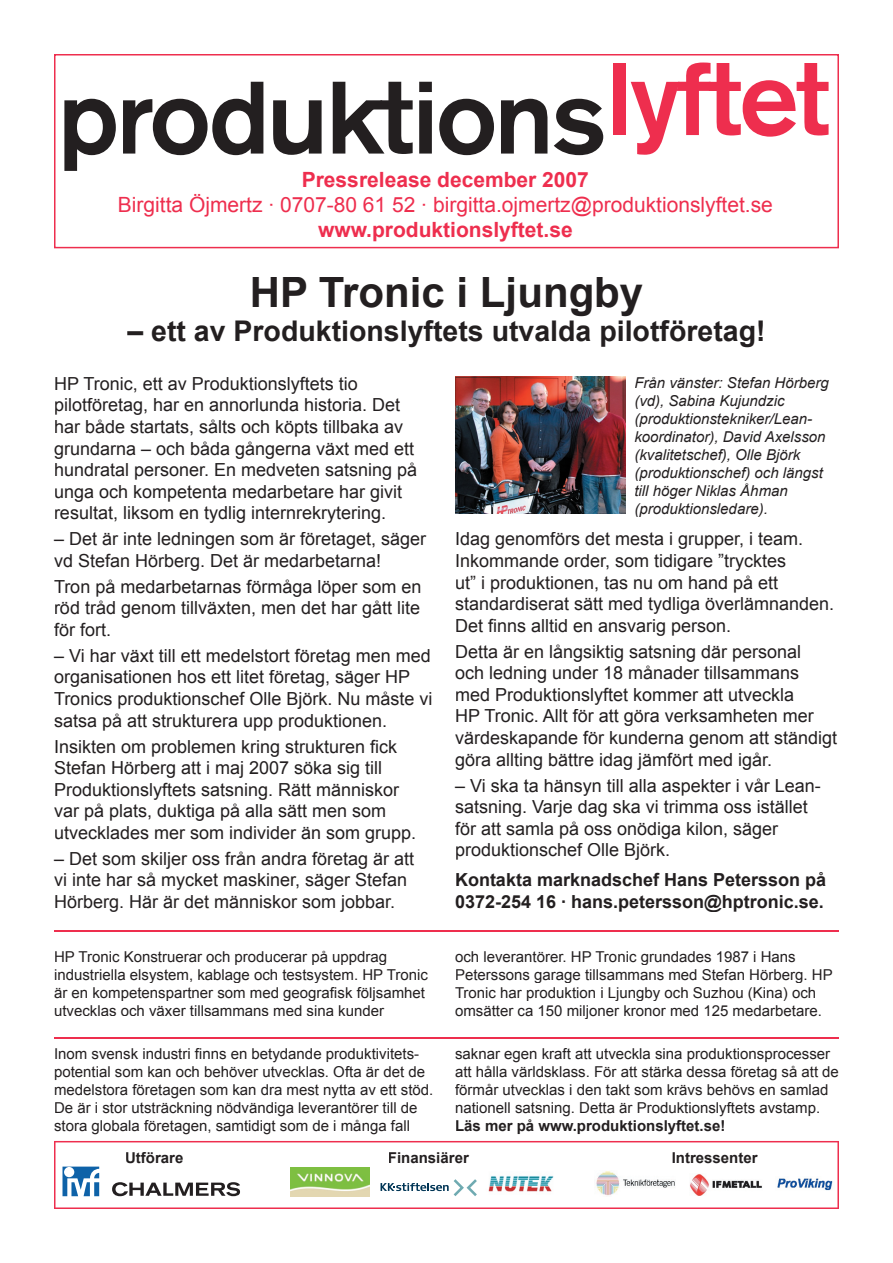
<style>
.page{position:relative;width:893px;height:1263px;background:#fff}
.page>*{position:absolute;margin:0;border:0;box-sizing:border-box;transform-origin:0 0}
.t1{font:700 42px "Arial";color:#231f20}
.t2{font:700 28.5px "Arial";color:#231f20}
.t3{font:21px "Arial";color:#ee2e4e}
.t4{font:700 21px "Arial";color:#ee2e4e}
.t5{font:18px/21.6px "Arial";color:#231f20}
.t6{font:700 18px/21.6px "Arial";color:#231f20}
.t7{font:15px/18px "Arial";color:#231f20}
.t8{font:italic 15px/18px "Arial";color:#231f20}
.t9{font:700 15px "Arial";color:#231f20}
</style>
<div class="page">
<hr style="left:54px;top:55px;width:2px;height:193px;background:#ee2e4e">
<hr style="left:55px;top:247px;width:783px;height:1px;background:#ee2e4e">
<hr style="left:837px;top:55px;width:2px;height:193px;background:#ee2e4e">
<hr style="left:55px;top:54px;width:783px;height:2px;background:#ee2e4e">
<svg style="left:54px;top:1141px;width:785px;height:68px"></svg>
<svg style="left:112px;top:1182px;width:128px;height:14px"></svg>
<svg style="left:63px;top:1166px;width:36px;height:30px"></svg>
<svg style="left:64px;top:99px;width:52px;height:72px"></svg>
<svg style="left:123px;top:82px;width:140px;height:73px"></svg>
<svg style="left:273px;top:100px;width:49px;height:55px"></svg>
<svg style="left:333px;top:82px;width:80px;height:72px"></svg>
<svg style="left:419px;top:82px;width:13px;height:72px"></svg>
<svg style="left:439px;top:99px;width:55px;height:56px"></svg>
<svg style="left:501px;top:99px;width:46px;height:55px"></svg>
<svg style="left:554px;top:99px;width:49px;height:56px"></svg>
<div style="left:613px;top:63px;width:13px;height:72px;background:#ee2e4e"></div>
<svg style="left:631px;top:63px;width:197px;height:92px"></svg>
<img style="left:291px;top:1168px;width:78px;height:28px">
<img style="left:484px;top:1171px;width:73px;height:24px">
<svg style="left:381px;top:1179px;width:96px;height:17px"></svg>
<img style="left:595px;top:1171px;width:81px;height:25px">
<img style="left:689px;top:1173px;width:73px;height:23px">
<img style="left:775px;top:1176px;width:59px;height:16px">
<hr style="left:54px;top:1037px;width:785px;height:2px;background:#ee2e4e">
<hr style="left:54px;top:931px;width:785px;height:1px;background:#ee2e4e">
<img style="left:455px;top:377px;width:170px;height:137px">
<p class="t4" style="left:302px;top:168px;width:289px">Pressrelease december 2007</p>
<p class="t3" style="left:118px;top:193px;width:657px">Birgitta Öjmertz · 0707-80 61 52 · birgitta.ojmertz@produktionslyftet.se</p>
<p class="t4" style="left:318px;top:218px;width:256px">www.produktionslyftet.se</p>
<h1 class="t1" style="left:250px;top:269px;width:395px">HP Tronic i Ljungby</h1>
<h2 class="t2" style="left:127px;top:315px;width:640px">– ett av Produktionslyftets utvalda pilotföretag!</h2>
<p class="t5" style="left:54px;top:373px;width:365px">HP Tronic, ett av Produktionslyftets tio pilotföretag, har en annorlunda historia. Det har både startats, sålts och köpts tillbaka av grundarna – och båda gångerna växt med ett hundratal personer. En medveten satsning på unga och kompetenta medarbetare har givit resultat, liksom en tydlig internrekrytering.</p>
<p class="t5" style="left:54px;top:528px;width:374px">– Det är inte ledningen som är företaget, säger vd Stefan Hörberg. Det är medarbetarna!</p>
<p class="t5" style="left:54px;top:576px;width:369px;text-align:justify">Tron på medarbetarnas förmåga löper som en röd tråd genom tillväxten, men det har gått lite för fort.</p>
<p class="t5" style="left:54px;top:645px;width:380px">– Vi har växt till ett medelstort företag men med organisationen hos ett litet företag, säger HP Tronics produktionschef Olle Björk. Nu måste vi satsa på att strukturera upp produktionen.</p>
<p class="t5" style="left:54px;top:735px;width:364px">Insikten om problemen kring strukturen fick Stefan Hörberg att i maj 2007 söka sig till Produktionslyftets satsning. Rätt människor var på plats, duktiga på alla sätt men som utvecklades mer som individer än som grupp.</p>
<p class="t5" style="left:54px;top:848px;width:362px">– Det som skiljer oss från andra företag är att vi inte har så mycket maskiner, säger Stefan<br>Hörberg. Här är det människor som jobbar.</p>
<p class="t8" style="left:634px;top:373px;width:196px">Från vänster: Stefan Hörberg (vd), Sabina Kujundzic (produktionstekniker/Lean&shy;koordinator), David Axelsson (kvalitetschef), Olle Björk (produktionschef) och längst till höger Niklas Åhman (produktionsledare).</p>
<p class="t5" style="left:455px;top:528px;width:381px">Idag genomförs det mesta i grupper, i team.<br>Inkommande order, som tidigare ”trycktes<br>ut” i produktionen, tas nu om hand på ett standardiserat sätt med tydliga överlämnanden.<br>Det finns alltid en ansvarig person.</p>
<p class="t5" style="left:455px;top:640px;width:384px">Detta är en långsiktig satsning där personal<br>och ledning under 18 månader tillsammans med Produktionslyftet kommer att utveckla<br>HP Tronic. Allt för att göra verksamheten mer värdeskapande för kunderna genom att ständigt göra allting bättre idag jämfört med igår.</p>
<p class="t5" style="left:455px;top:774px;width:367px">– Vi ska ta hänsyn till alla aspekter i vår Lean&shy;satsning. Varje dag ska vi trimma oss istället för att samla på oss onödiga kilon, säger produktionschef Olle Björk.</p>
<p class="t6" style="left:455px;top:869px;width:373px">Kontakta marknadschef Hans Petersson på<br>0372-254 16 · hans.petersson@hptronic.se.</p>
<p class="t7" style="left:54px;top:947px;width:376px">HP Tronic Konstruerar och producerar på uppdrag industriella elsystem, kablage och testsystem. HP Tronic är en kompetenspartner som med geografisk följsamhet utvecklas och växer tillsammans med sina kunder</p>
<p class="t7" style="left:455px;top:947px;width:379px">och leverantörer. HP Tronic grundades 1987 i Hans Peterssons garage tillsammans med Stefan Hörberg. HP Tronic har produktion i Ljungby och Suzhou (Kina) och omsätter ca 150 miljoner kronor med 125 medarbetare.</p>
<p class="t7" style="left:54px;top:1045px;width:381px">Inom svensk industri finns en betydande produktivitets&shy;potential som kan och behöver utvecklas. Ofta är det de medelstora företagen som kan dra mest nytta av ett stöd.<br>De är i stor utsträckning nödvändiga leverantörer till de stora globala företagen, samtidigt som de i många fall</p>
<p class="t7" style="left:455px;top:1045px;width:385px">saknar egen kraft att utveckla sina produktionsprocesser att hålla världsklass. För att stärka dessa företag så att de förmår utvecklas i den takt som krävs behövs en samlad nationell satsning. Detta är Produktionslyftets avstamp.</p>
<p class="t9" style="left:455px;top:1118px;width:272px">Läs mer på www.produktionslyftet.se!</p>
<p class="t9" style="left:125px;top:1150px;width:60px">Utförare</p>
<p class="t9" style="left:388px;top:1150px;width:82px">Finansiärer</p>
<p class="t9" style="left:672px;top:1150px;width:87px">Intressenter</p>
</div>
